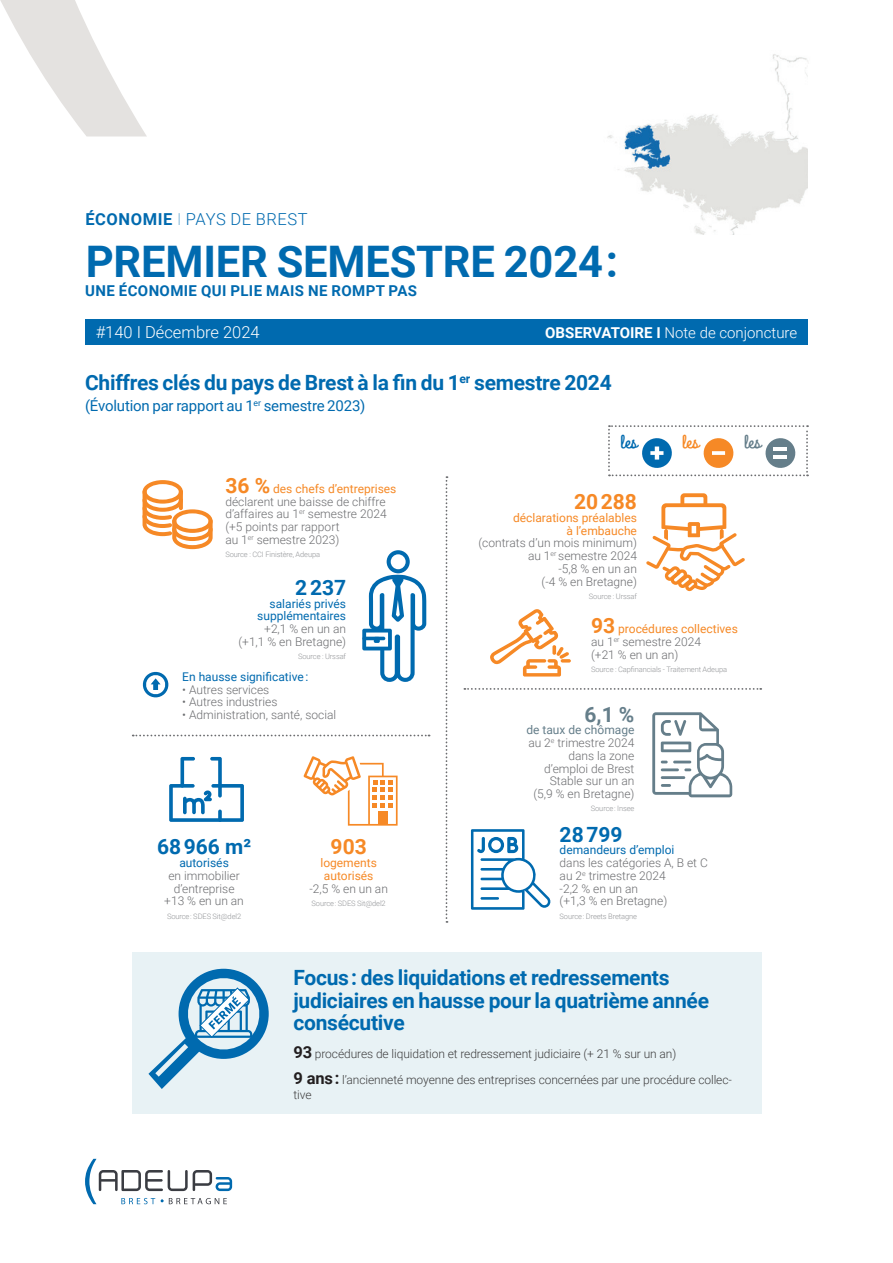
<style>
.page{position:relative;width:893px;height:1263px;background:#fff}
.page>*{position:absolute;margin:0;border:0;box-sizing:border-box;transform-origin:0 0}
.t1{font:700 43.5px "Roboto";letter-spacing:-.005em;color:#006aaf}
.t2{font:700 21px/22.5px "Roboto";letter-spacing:-.01em;color:#006aaf}
.t3{font:700 21px "Roboto";color:#f68926}
.t4{font:700 21px "Roboto";color:#657e8a}
.t5{font:19.35px "Grand Hotel";color:#006aaf}
.t6{font:19.35px "Grand Hotel";color:#f68926}
.t7{font:19.35px "Grand Hotel";color:#657e8a}
.t8{font:300 16.5px "Roboto";letter-spacing:.035em;color:#006aaf}
.t9{font:300 16.5px "Roboto";color:#fff}
.t10{font:15px "Roboto";letter-spacing:-.015em;color:#006aaf}
.t11{font:700 15px "Roboto";letter-spacing:.025em;color:#006aaf}
.t12{font:300 15px "Roboto";color:#fff}
.t13{font:300 12px/12.8px "Roboto";color:#6c6d70;text-align:right}
.t14{font:300 12px/26px "Roboto";letter-spacing:-.005em;color:#3e3e3f}
.t15{font:12px/12.8px "Roboto";color:#006aaf;text-align:right}
.t16{font:12px/12.8px "Roboto";color:#f68926}
.t17{font:300 7.5px "Roboto";letter-spacing:-.01em;color:#939598}
.s1{font-weight:700}
.s2{font-weight:100}
.s3{font-weight:700;font-size:21px;color:#f68926}
.s4{font-weight:400;color:#f68926}
.s5{font-weight:400;color:#657e8a}
.s6{font-weight:700;font-size:16.5px;color:#231f20}
</style>
<div class="page">
<div style="left:132px;top:952px;width:629px;height:162px;background:#e8f2f5"></div>
<div style="left:85px;top:319px;width:723px;height:25px;background:#006aaf"></div>
<img style="left:607px;top:54px;width:201px;height:181px">
<svg style="left:446px;top:476px;width:1px;height:447px"></svg>
<svg style="left:464px;top:688px;width:297px;height:2px"></svg>
<svg style="left:133px;top:735px;width:297px;height:1px"></svg>
<svg style="left:608px;top:425px;width:200px;height:51px"></svg>
<hr style="left:774px;top:455px;width:13px;height:4px;background:#fff">
<hr style="left:774px;top:447px;width:13px;height:4px;background:#fff">
<svg style="left:362px;top:550px;width:64px;height:132px"></svg>
<svg style="left:169px;top:757px;width:75px;height:65px"></svg>
<svg style="left:192px;top:801px;width:4px;height:13px"></svg>
<svg style="left:303px;top:756px;width:95px;height:70px"></svg>
<svg style="left:646px;top:493px;width:99px;height:98px"></svg>
<svg style="left:490px;top:609px;width:81px;height:67px"></svg>
<svg style="left:652px;top:712px;width:80px;height:85px"></svg>
<svg style="left:142px;top:671px;width:27px;height:27px"></svg>
<svg style="left:143px;top:480px;width:70px;height:69px"></svg>
<svg style="left:471px;top:829px;width:80px;height:81px"></svg>
<svg style="left:148px;top:969px;width:121px;height:120px"></svg>
<svg style="left:0;top:0;width:147px;height:136px"></svg>
<svg style="left:85px;top:1159px;width:147px;height:45px"></svg>
<h3 class="t8" style="left:85px;top:208px;width:224px"><span class="s1">ÉCONOMIE</span> <span class="s2">I</span> PAYS DE BREST</h3>
<h1 class="t1" style="left:86px;top:231px;width:534px">PREMIER SEMESTRE 2024 :</h1>
<p class="t11" style="left:85px;top:280px;width:333px">UNE ÉCONOMIE QUI PLIE MAIS NE ROMPT PAS</p>
<h3 class="t9" style="left:96px;top:320px;width:166px">#140 I Décembre 2024</h3>
<p class="t12" style="left:545px;top:322px;width:254px"><span class="s1">OBSERVATOIRE I</span> Note de conjoncture</p>
<h2 class="t2" style="left:85px;top:370px;width:528px">Chiffres clés du pays de Brest à la fin du 1<sup>er</sup> semestre 2024</h2>
<p class="t10" style="left:85px;top:395px;width:282px">(Évolution par rapport au 1<sup>er</sup> semestre 2023)</p>
<p class="t13" style="left:225px;top:482px;width:173px;text-align:left"><span class="s3">36 %</span> <span class="s4">des chefs d’entreprises </span>déclarent une baisse de chiffre d’affaires au 1<sup>er</sup> semestre 2024 (+5 points par rapport<br>au 1<sup>er</sup> semestre 2023)</p>
<p class="t17" style="left:225px;top:549px;width:96px">Source : CCI Finistère, Adeupa</p>
<h2 class="t2" style="left:295px;top:575px;width:52px">2 237</h2>
<p class="t15" style="left:257px;top:596px;width:90px">salariés privés supplémentaires</p>
<p class="t13" style="left:238px;top:622px;width:109px">+2,1 % en un an (+1,1 % en Bretagne)</p>
<p class="t17" style="left:298px;top:651px;width:50px">Source : Urssaf</p>
<p class="t15" style="left:182px;top:670px;width:128px">En hausse significative :</p>
<p class="t13" style="left:182px;top:682px;width:89px">• Autres services</p>
<p class="t13" style="left:182px;top:695px;width:97px">• Autres industries</p>
<p class="t13" style="left:182px;top:708px;width:155px">• Administration, santé, social</p>
<h2 class="t2" style="left:157px;top:835px;width:96px">68 966 m²</h2>
<p class="t15" style="left:179px;top:856px;width:51px">autorisés</p>
<p class="t13" style="left:164px;top:869px;width:81px;text-align:center">en immobilier d’entreprise +13 % en un an</p>
<p class="t17" style="left:167px;top:911px;width:76px">Source : SDES Sit@del2</p>
<h2 class="t3" style="left:331px;top:832px;width:38px">903</h2>
<p class="t16" style="left:320px;top:856px;width:58px">logements autorisés</p>
<p class="t13" style="left:309px;top:881px;width:80px">-2,5 % en un an</p>
<p class="t17" style="left:312px;top:898px;width:76px">Source : SDES Sit@del2</p>
<h3 class="t5" style="left:621px;top:430px;width:18px">les</h3>
<h3 class="t6" style="left:682px;top:430px;width:18px">les</h3>
<h3 class="t7" style="left:744px;top:430px;width:18px">les</h3>
<h2 class="t3" style="left:574px;top:487px;width:64px">20 288</h2>
<p class="t16" style="left:513px;top:511px;width:125px;text-align:right">déclarations préalables à l’embauche</p>
<p class="t13" style="left:478px;top:536px;width:160px">(contrats d’un mois minimum) au 1<sup>er</sup> semestre 2024<br>-5,8 % en un an<br>(-4 % en Bretagne)</p>
<p class="t17" style="left:589px;top:591px;width:50px">Source : Urssaf</p>
<p class="t13" style="left:591px;top:622px;width:148px;text-align:left"><span class="s3">93</span> <span class="s4">procédures collectives </span>au 1<sup>er</sup> semestre 2024<br>(+21 % en un an)</p>
<p class="t17" style="left:591px;top:664px;width:138px">Source : Capfinancials - Traitement Adeupa</p>
<h2 class="t4" style="left:584px;top:699px;width:51px">6,1 %</h2>
<p class="t13" style="left:526px;top:723px;width:110px"><span class="s5">de taux de chômage </span>au 2<sup>e</sup> trimestre 2024 dans la zone d’emploi de Brest<br>Stable sur un an<br>(5,9 % en Bretagne)</p>
<p class="t17" style="left:591px;top:803px;width:45px">Source : Insee</p>
<h2 class="t2" style="left:560px;top:822px;width:64px">28 799</h2>
<p class="t15" style="left:560px;top:843px;width:116px">demandeurs d’emploi</p>
<p class="t13" style="left:560px;top:856px;width:150px;text-align:left">dans les catégories A, B et C au 2<sup>e</sup> trimestre 2024<br>-2,2 % en un an<br>(+1,3 % en Bretagne)</p>
<p class="t17" style="left:560px;top:911px;width:79px">Source : Dreets Bretagne</p>
<h2 class="t2" style="left:293px;top:966px;width:417px">Focus : des liquidations et redressements judiciaires en hausse pour la quatrième année consécutive</h2>
<p class="t14" style="left:293px;top:1040px;width:440px"><span class="s6">93</span> procédures de liquidation et redressement judiciaire (+ 21 % sur un an)<br><span class="s6">9 ans :</span> l’ancienneté moyenne des entreprises concernées par une procédure collec-</p>
<p class="t14" style="left:293px;top:1081px;width:20px">tive</p>
</div>
